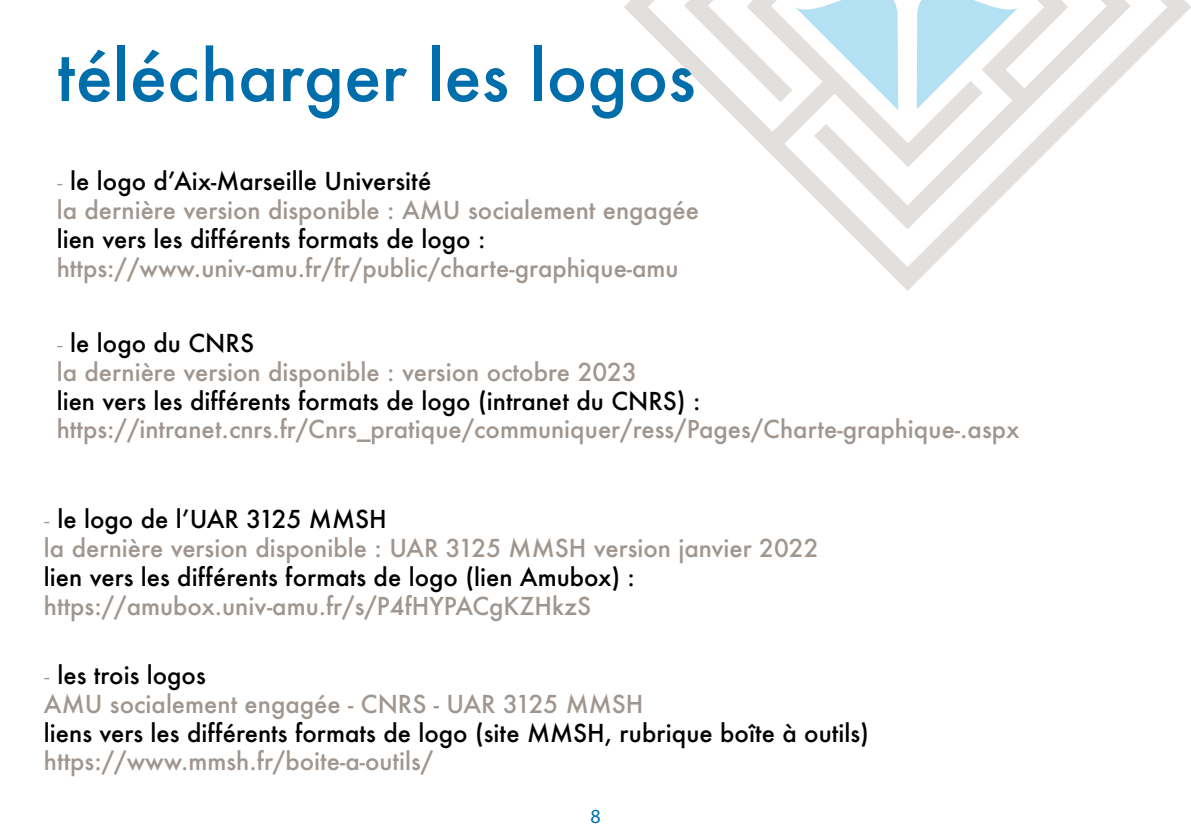
<style>
.page{position:relative;width:1191px;height:840px;background:#fff}
.page>*{position:absolute;margin:0;border:0;box-sizing:border-box;transform-origin:0 0}
.t1{font:500 67.4px "Futura";color:#006eab}
.t2{font:500 24px/28.8px "Futura";color:#a09690}
.t3{font:500 24px "Futura";color:#000}
.t4{font:20px "Myriad Pro";color:#006eab}
.s1{font-family:"Myriad Pro";font-weight:400;font-size:20px}
.s2{color:#000}
</style>
<div class="page">
<svg style="left:624px;top:0;width:567px;height:291px"></svg>
<svg style="left:795px;top:0;width:223px;height:110px"></svg>
<h1 class="t1" style="left:57px;top:30px;width:640px">télécharger les logos</h1>
<p class="t2" style="left:57px;top:166px;width:644px"><span class="s1">-</span> <span class="s2">le logo d’Aix-Marseille Université<br></span>la dernière version disponible : AMU socialement engagée</p>
<p class="t3" style="left:57px;top:222px;width:430px">lien vers les différents formats de logo :</p>
<p class="t2" style="left:57px;top:253px;width:623px">https://www.univ-amu.fr/fr/public/charte-graphique-amu</p>
<p class="t2" style="left:57px;top:328px;width:581px"><span class="s1">-</span> <span class="s2">le logo du CNRS<br></span>la dernière version disponible : version octobre 2023</p>
<p class="t3" style="left:57px;top:384px;width:645px">lien vers les différents formats de logo (intranet du CNRS) :</p>
<p class="t2" style="left:57px;top:414px;width:964px">https://intranet.cnrs.fr/Cnrs_pratique/communiquer/ress/Pages/Charte-graphique-.aspx</p>
<p class="t2" style="left:44px;top:504px;width:776px"><span class="s1">-</span> <span class="s2">le logo de l’UAR 3125 MMSH<br></span>la dernière version disponible : UAR 3125 MMSH version janvier 2022</p>
<p class="t3" style="left:44px;top:560px;width:592px">lien vers les différents formats de logo (lien Amubox) :</p>
<p class="t2" style="left:44px;top:590px;width:548px">https://amubox.univ-amu.fr/s/P4fHYPACgKZHkzS</p>
<p class="t2" style="left:44px;top:659px;width:601px"><span class="s1">-</span> <span class="s2">les trois logos<br></span>AMU socialement engagée - CNRS - UAR 3125 MMSH</p>
<p class="t3" style="left:44px;top:715px;width:826px">liens vers les différents formats de logo (site MMSH, rubrique boîte à outils)</p>
<p class="t2" style="left:44px;top:746px;width:391px">https://www.mmsh.fr/boite-a-outils/</p>
<p class="t4" style="left:590px;top:803px;width:12px">8</p>
</div>
